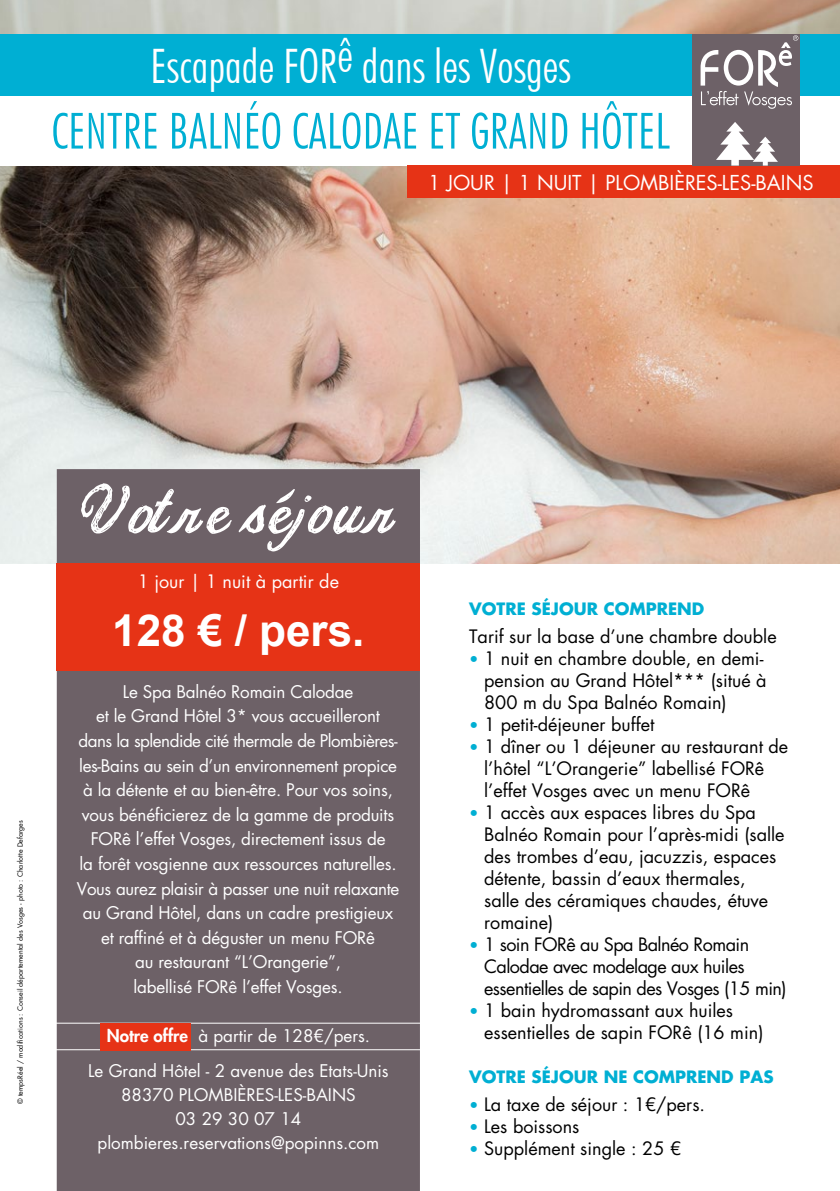
<style>
.page{position:relative;width:840px;height:1191px;background:#fff}
.page>*{position:absolute;margin:0;border:0;box-sizing:border-box;transform-origin:0 0}
.t1{font:92px "CF Jacques Cartier";letter-spacing:-.015em;color:#fff}
.t2{font:300 condensed 50px "Futura BT";color:#00afd3}
.t3{font:300 condensed 47.6px "Futura BT";color:#fff}
.t4{font:700 44px "Arial";color:#fff}
.t5{font:20px "Futura Std";color:#fff}
.t6{font:18px/22px "Futura Std";color:#000}
.t7{font:18px/22px "Futura Std";letter-spacing:-.03em;color:#000}
.t8{font:18px "Futura Std";color:#fff}
.t9{font:17px/24.6px "Futura Std";letter-spacing:-.01em;color:#fff;text-align:center}
.t10{font:700 16.6px "Futura Std";color:#00afd3}
.t11{font:7px "Futura Std";color:#000}
.s1{font-weight:800}
.s2{font-size:16px;color:#00afd3}
</style>
<div class="page">
<img style="left:0;top:0;width:839px;height:564px">
<div style="left:57px;top:469px;width:363px;height:722px;background:#6d6167"></div>
<svg style="left:276px;top:489px;width:19px;height:14px"></svg>
<div style="left:0;top:34px;width:839px;height:62px;background:#00afd3"></div>
<div style="left:0;top:96px;width:839px;height:69px;background:#fff"></div>
<div style="left:407px;top:165px;width:432px;height:33px;background:#e63316"></div>
<div style="left:692px;top:34px;width:107px;height:131px;background:#6d6167"></div>
<svg style="left:716px;top:122px;width:61px;height:43px"></svg>
<svg style="left:700px;top:35px;width:97px;height:74px"></svg>
<div style="left:57px;top:563px;width:363px;height:107px;background:#e63316"></div>
<hr style="left:55px;top:1022px;width:366px;height:1px;background:#fff">
<hr style="left:55px;top:1049px;width:366px;height:1px;background:#fff">
<div style="left:100px;top:1023px;width:90px;height:27px;background:#e63316"></div>
<h3 class="t3" style="left:150px;top:37px;width:422px">Escapade FORê dans les Vosges</h3>
<h2 class="t2" style="left:51px;top:100px;width:619px">CENTRE BALNÉO CALODAE ET GRAND HÔTEL</h2>
<p class="t5" style="left:428px;top:170px;width:386px">1 JOUR | 1 NUIT | PLOMBIÈRES-LES-BAINS</p>
<p class="t11" style="left:16px;top:1104px;width:285px;rotate:-90deg">© tempsRéel / modifications : Conseil départemental des Vosges - photo : Charlotte Defarges</p>
<h1 class="t1" style="left:79px;top:467px;width:320px">Votre sejour</h1>
<p class="t8" style="left:138px;top:570px;width:203px">1 jour | 1 nuit à partir de</p>
<h3 class="t4" style="left:112px;top:599px;width:253px">128 € / pers.</h3>
<p class="t9" style="left:77px;top:679px;width:324px">Le Spa Balnéo Romain Calodae<br>et le Grand Hôtel 3* vous accueilleront<br>dans la splendide cité thermale de Plombières&shy;les-Bains au sein d’un environnement propice à la détente et au bien-être. Pour vos soins, vous bénéficierez de la gamme de produits FORê l’effet Vosges, directement issus de<br>la forêt vosgienne aux ressources naturelles.<br>Vous aurez plaisir à passer une nuit relaxante au Grand Hôtel, dans un cadre prestigieux et raffiné et à déguster un menu FORê<br>au restaurant “L’Orangerie”,<br>labellisé FORê l’effet Vosges.</p>
<p class="t9" style="left:88px;top:1018px;width:302px;line-height:35.2px"><span class="s1">Notre offre</span> à partir de 128€/pers.<br>Le Grand Hôtel - 2 avenue des Etats-Unis</p>
<p class="t9" style="left:98px;top:1083px;width:283px;line-height:24px">88370 PLOMBIÈRES-LES-BAINS<br>03 29 30 07 14 plombieres.reservations@popinns.com</p>
<p class="t10" style="left:469px;top:598px;width:236px">VOTRE SÉJOUR COMPREND</p>
<p class="t6" style="left:469px;top:625px;width:309px">Tarif sur la base d’une chambre double</p>
<p class="t6" style="left:484px;top:647px;width:284px;text-indent:-15px"><span class="s2">•</span> 1 nuit en chambre double, en demi&shy;pension au Grand Hôtel*** (situé à<br>800 m du Spa Balnéo Romain)</p>
<p class="t6" style="left:469px;top:713px;width:187px"><span class="s2">•</span> 1 petit-déjeuner buffet</p>
<p class="t6" style="left:484px;top:735px;width:305px;text-indent:-15px"><span class="s2">•</span> 1 dîner ou 1 déjeuner au restaurant de l’hôtel “L’Orangerie” labellisé FORê l’effet Vosges avec un menu FORê</p>
<p class="t6" style="left:484px;top:801px;width:302px;text-indent:-15px"><span class="s2">•</span> 1 accès aux espaces libres du Spa<br>Balnéo Romain pour l’après-midi (salle des trombes d’eau, jacuzzis, espaces détente, bassin d’eaux thermales, salle des céramiques chaudes, étuve romaine)</p>
<p class="t7" style="left:484px;top:933px;width:304px;text-indent:-15px"><span class="s2">•</span> 1 soin FORê au Spa Balnéo Romain<br>Calodae avec modelage aux huiles essentielles de sapin des Vosges (15 min)</p>
<p class="t6" style="left:484px;top:999px;width:281px;text-indent:-15px"><span class="s2">•</span> 1 bain hydromassant aux huiles essentielles de sapin FORê (16 min)</p>
<p class="t10" style="left:469px;top:1065px;width:306px">VOTRE SÉJOUR NE COMPREND PAS</p>
<p class="t6" style="left:469px;top:1093px;width:237px"><span class="s2">•</span> La taxe de séjour : 1€/pers.</p>
<p class="t6" style="left:469px;top:1115px;width:112px"><span class="s2">•</span> Les boissons</p>
<p class="t6" style="left:469px;top:1137px;width:213px"><span class="s2">•</span> Supplément single : 25 €</p>
</div>
